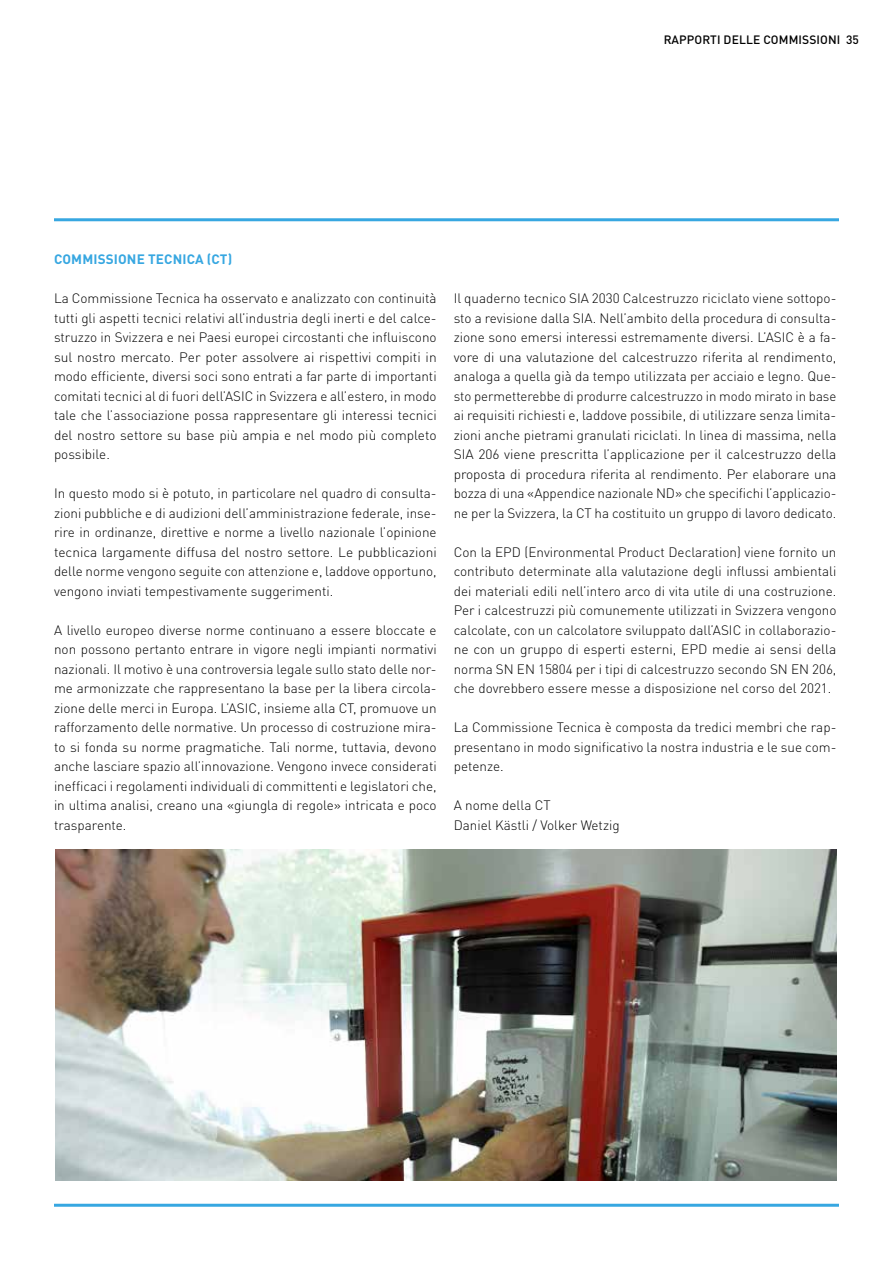
<style>
.page{position:relative;width:893px;height:1263px;background:#fff}
.page>*{position:absolute;margin:0;border:0;box-sizing:border-box;transform-origin:0 0}
.t1{font:300 13.5px/19.5px "DIN Pro";color:#000;text-align:justify}
.t2{font:700 13.5px "DIN Pro";letter-spacing:.01em;color:#37a7e1}
.t3{font:500 12px "DIN Pro";letter-spacing:.01em;color:#000}
</style>
<div class="page">
<hr style="left:54px;top:1204px;width:785px;height:3px;background:#37a7e1">
<hr style="left:54px;top:218px;width:785px;height:3px;background:#37a7e1">
<img style="left:55px;top:849px;width:781px;height:332px">
<p class="t3" style="left:664px;top:29px;width:197px">RAPPORTI DELLE COMMISSIONI 35</p>
<p class="t2" style="left:54px;top:248px;width:180px">COMMISSIONE TECNICA (CT)</p>
<p class="t1" style="left:54px;top:287px;width:384px">La Commissione Tecnica ha osservato e analizzato con continuità tutti gli aspetti tecnici relativi all’industria degli inerti e del calce&shy;struzzo in Svizzera e nei Paesi europei circostanti che influiscono sul nostro mercato. Per poter assolvere ai rispettivi compiti in modo efficiente, diversi soci sono entrati a far parte di importanti comitati tecnici al di fuori dell’ASIC in Svizzera e all’estero, in modo tale che l’associazione possa rappresentare gli interessi tecnici del nostro settore su base più ampia e nel modo più completo possibile.</p>
<p class="t1" style="left:54px;top:482px;width:384px">In questo modo si è potuto, in particolare nel quadro di consulta&shy;zioni pubbliche e di audizioni dell’amministrazione federale, inse&shy;rire in ordinanze, direttive e norme a livello nazionale l’opinione tecnica largamente diffusa del nostro settore. Le pubblicazioni delle norme vengono seguite con attenzione e, laddove opportuno, vengono inviati tempestivamente suggerimenti.</p>
<p class="t1" style="left:54px;top:619px;width:384px">A livello europeo diverse norme continuano a essere bloccate e non possono pertanto entrare in vigore negli impianti normativi nazionali. Il motivo è una controversia legale sullo stato delle nor&shy;me armonizzate che rappresentano la base per la libera circola&shy;zione delle merci in Europa. L’ASIC, insieme alla CT, promuove un rafforzamento delle normative. Un processo di costruzione mira&shy;to si fonda su norme pragmatiche. Tali norme, tuttavia, devono anche lasciare spazio all’innovazione. Vengono invece considerati inefficaci i regolamenti individuali di committenti e legislatori che, in ultima analisi, creano una «giungla di regole» intricata e poco trasparente.</p>
<p class="t1" style="left:454px;top:287px;width:384px">Il quaderno tecnico SIA 2030 Calcestruzzo riciclato viene sottopo&shy;sto a revisione dalla SIA. Nell’ambito della procedura di consulta&shy;zione sono emersi interessi estremamente diversi. L’ASIC è a fa&shy;vore di una valutazione del calcestruzzo riferita al rendimento, analoga a quella già da tempo utilizzata per acciaio e legno. Que&shy;sto permetterebbe di produrre calcestruzzo in modo mirato in base ai requisiti richiesti e, laddove possibile, di utilizzare senza limita&shy;zioni anche pietrami granulati riciclati. In linea di massima, nella SIA 206 viene prescritta l’applicazione per il calcestruzzo della proposta di procedura riferita al rendimento. Per elaborare una bozza di una «Appendice nazionale ND» che specifichi l’applicazio&shy;ne per la Svizzera, la CT ha costituito un gruppo di lavoro dedicato.</p>
<p class="t1" style="left:454px;top:541px;width:384px">Con la EPD (Environmental Product Declaration) viene fornito un contributo determinate alla valutazione degli influssi ambientali dei materiali edili nell’intero arco di vita utile di una costruzione.<br>Per i calcestruzzi più comunemente utilizzati in Svizzera vengono calcolate, con un calcolatore sviluppato dall’ASIC in collaborazio&shy;ne con un gruppo di esperti esterni, EPD medie ai sensi della norma SN EN 15804 per i tipi di calcestruzzo secondo SN EN 206, che dovrebbero essere messe a disposizione nel corso del 2021.</p>
<p class="t1" style="left:454px;top:716px;width:384px">La Commissione Tecnica è composta da tredici membri che rap&shy;presentano in modo significativo la nostra industria e le sue com&shy;petenze.</p>
<p class="t1" style="left:454px;top:794px;width:168px">A nome della CT<br>Daniel Kästli / Volker Wetzig</p>
</div>
